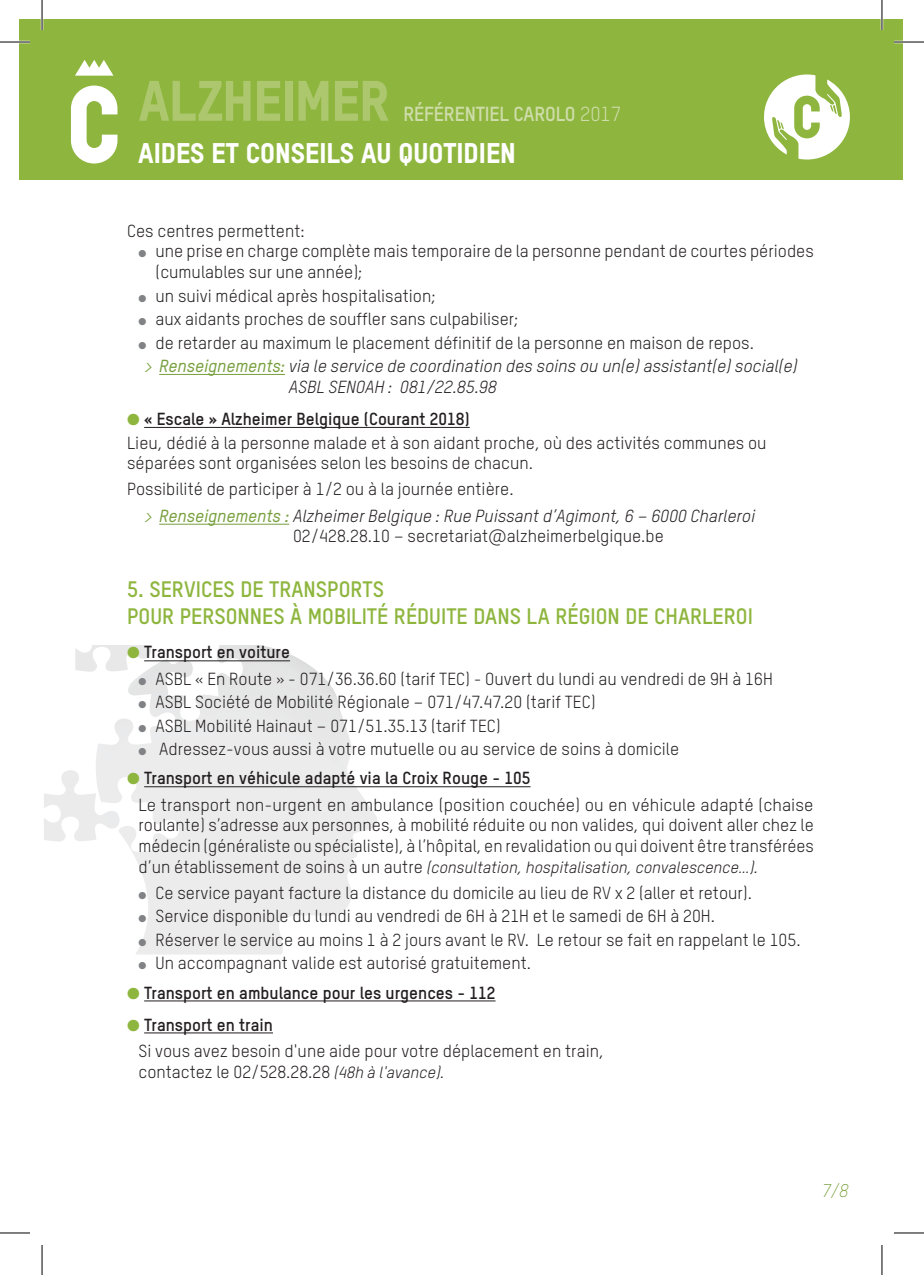
<style>
.page{position:relative;width:924px;height:1275px;background:#fff}
.page>*{position:absolute;margin:0;border:0;box-sizing:border-box;transform-origin:0 0}
.t1{font:800 56px "TSTAR";letter-spacing:-.01em;color:#acc76e}
.t2{font:800 28px "TSTAR";color:#fff}
.t3{font:700 22px/26.4px "TSTAR";color:#8eb63e}
.t4{font:700 20px "TSTAR";letter-spacing:-.01em;color:#cfddab}
.t5{font:italic 300 18px "TSTAR";color:#779f3d}
.t6{font:17.2px/26.4px "TSTAR";color:#231f20}
.t7{font:italic 17.2px/20.6px "TSTAR";color:#231f20}
.t8{font:700 17.2px "TSTAR";color:#231f20}
.t9{font:italic 16px "TSTAR";color:#231f20}
.s1{font-weight:400}
.s2{color:#808285}
.s3{font-style:italic;color:#779f3d}
.s4{font-weight:500;font-style:italic;color:#779f3d}
.s5{font-style:italic}
.s6{color:#8eb63e}
.s7{font-weight:700}
.s8{color:#779f3d}
.s9{font-weight:500;color:#779f3d}
.s10{font-style:normal}
.s11{font-style:normal;font-size:17.2px}
.s12{font-style:italic;font-size:16px}
</style>
<div class="page">
<div style="left:19px;top:19px;width:883px;height:161px;background:#8eb63e"></div>
<svg style="left:764px;top:74px;width:85px;height:85px"></svg>
<svg style="left:96px;top:645px;width:281px;height:309px"></svg>
<svg style="left:44px;top:770px;width:135px;height:82px"></svg>
<svg style="left:75px;top:645px;width:168px;height:100px"></svg>
<svg style="left:75px;top:60px;width:38px;height:16px"></svg>
<svg style="left:71px;top:86px;width:46px;height:77px"></svg>
<hr style="left:159px;top:374px;width:126px;height:1px;background:#779f3d">
<hr style="left:144px;top:427px;width:325px;height:1px;background:#231f20">
<hr style="left:159px;top:524px;width:130px;height:1px;background:#779f3d">
<hr style="left:144px;top:660px;width:146px;height:1px;background:#231f20">
<hr style="left:144px;top:786px;width:386px;height:1px;background:#231f20">
<hr style="left:144px;top:1000px;width:351px;height:1px;background:#231f20">
<hr style="left:144px;top:1032px;width:129px;height:1px;background:#231f20">
<hr style="left:0;top:41px;width:30px;height:2px;background:#fff">
<hr style="left:893px;top:41px;width:30px;height:2px;background:#fff">
<hr style="left:41px;top:0;width:2px;height:30px;background:#fff">
<hr style="left:880px;top:0;width:2px;height:30px;background:#fff">
<hr style="left:0;top:42px;width:30px;height:1px;background:#000">
<hr style="left:893px;top:42px;width:30px;height:1px;background:#000">
<hr style="left:0;top:1232px;width:30px;height:1px;background:#000">
<hr style="left:893px;top:1232px;width:30px;height:1px;background:#000">
<hr style="left:42px;top:0;width:1px;height:30px;background:#000">
<hr style="left:42px;top:1245px;width:1px;height:30px;background:#000">
<hr style="left:881px;top:0;width:1px;height:30px;background:#000">
<hr style="left:881px;top:1245px;width:1px;height:30px;background:#000">
<h1 class="t1" style="left:138px;top:66px;width:252px">ALZHEIMER</h1>
<p class="t4" style="left:403px;top:101px;width:219px">RÉFÉRENTIEL CAROLO <span class="s1">2017</span></p>
<h2 class="t2" style="left:138px;top:136px;width:379px">AIDES ET CONSEILS AU QUOTIDIEN</h2>
<p class="t6" style="left:127px;top:217px;width:179px">Ces centres permettent:</p>
<p class="t6" style="left:155px;top:241px;width:659px;line-height:20.6px;text-indent:-17px"><span class="s2">●</span> une prise en charge complète mais temporaire de la personne pendant de courtes périodes (cumulables sur une année);</p>
<p class="t6" style="left:138px;top:282px;width:298px"><span class="s2">●</span> un suivi médical après hospitalisation;</p>
<p class="t6" style="left:138px;top:306px;width:381px"><span class="s2">●</span> aux aidants proches de souffler sans culpabiliser;</p>
<p class="t6" style="left:144px;top:330px;width:654px;line-height:23.4px;text-indent:-6px"><span class="s2">●</span> de retarder au maximum le placement définitif de la personne en maison de repos.<br><span class="s3">&gt;</span> <span class="s4">Renseignements:</span> <span class="s5">via le service de coordination des soins ou un(e) assistant(e) social(e)</span></p>
<p class="t7" style="left:289px;top:376px;width:209px">ASBL SENOAH : 081/22.85.98</p>
<p class="t6" style="left:127px;top:407px;width:640px;line-height:23.4px"><span class="s6">●</span> <span class="s7">« Escale » Alzheimer Belgique (Courant 2018)<br></span>Lieu, dédié à la personne malade et à son aidant proche, où des activités communes ou</p>
<p class="t6" style="left:127px;top:450px;width:407px">séparées sont organisées selon les besoins de chacun.<br>Possibilité de participer à 1/2 ou à la journée entière.</p>
<p class="t7" style="left:293px;top:505px;width:463px;text-indent:-149px"><span class="s8">&gt;</span> <span class="s9">Renseignements :</span> Alzheimer Belgique : Rue Puissant d’Agimont, 6 – 6000 Charleroi<br><span class="s10">02/428.28.10 – secretariat@alzheimerbelgique.be</span></p>
<p class="t3" style="left:127px;top:576px;width:627px">5. SERVICES DE TRANSPORTS<br>POUR PERSONNES À MOBILITÉ RÉDUITE DANS LA RÉGION DE CHARLEROI</p>
<p class="t8" style="left:127px;top:642px;width:164px"><span class="s6">●</span> Transport en voiture</p>
<p class="t6" style="left:138px;top:665px;width:635px"><span class="s2">●</span> ASBL « En Route » - 071/36.36.60 (tarif TEC) - Ouvert du lundi au vendredi de 9H à 16H</p>
<p class="t6" style="left:138px;top:689px;width:458px"><span class="s2">●</span> ASBL Société de Mobilité Régionale – 071/47.47.20 (tarif TEC)</p>
<p class="t6" style="left:138px;top:712px;width:363px"><span class="s2">●</span> ASBL Mobilité Hainaut – 071/51.35.13 (tarif TEC)</p>
<p class="t6" style="left:138px;top:736px;width:542px"><span class="s2">●</span> Adressez-vous aussi à votre mutuelle ou au service de soins à domicile</p>
<p class="t6" style="left:138px;top:765px;width:676px;text-indent:-11px"><span class="s6">●</span> <span class="s7">Transport en véhicule adapté via la Croix Rouge - 105<br></span>Le transport non-urgent en ambulance (position couchée) ou en véhicule adapté (chaise</p>
<p class="t6" style="left:138px;top:815px;width:676px;line-height:20.6px">roulante) s’adresse aux personnes, à mobilité réduite ou non valides, qui doivent aller chez le médecin (généraliste ou spécialiste), à l’hôpital, en revalidation ou qui doivent être transférées</p>
<p class="t9" style="left:138px;top:857px;width:621px"><span class="s11">d’un établissement de soins à un autre</span> (consultation, hospitalisation, convalescence…).</p>
<p class="t6" style="left:138px;top:879px;width:614px"><span class="s2">●</span> Ce service payant facture la distance du domicile au lieu de RV x 2 (aller et retour).</p>
<p class="t6" style="left:138px;top:903px;width:577px"><span class="s2">●</span> Service disponible du lundi au vendredi de 6H à 21H et le samedi de 6H à 20H.</p>
<p class="t6" style="left:138px;top:926px;width:663px"><span class="s2">●</span> Réserver le service au moins 1 à 2 jours avant le RV. Le retour se fait en rappelant le 105.</p>
<p class="t6" style="left:138px;top:950px;width:394px"><span class="s2">●</span> Un accompagnant valide est autorisé gratuitement.</p>
<p class="t8" style="left:127px;top:982px;width:370px"><span class="s6">●</span> Transport en ambulance pour les urgences - 112</p>
<p class="t6" style="left:138px;top:1011px;width:466px;text-indent:-11px"><span class="s6">●</span> <span class="s7">Transport en train<br></span>Si vous avez besoin d'une aide pour votre déplacement en train,</p>
<p class="t6" style="left:138px;top:1058px;width:307px">contactez le 02/528.28.28 <span class="s12">(48h à l'avance).</span></p>
<p class="t5" style="left:821px;top:1179px;width:29px">7/8</p>
</div>
